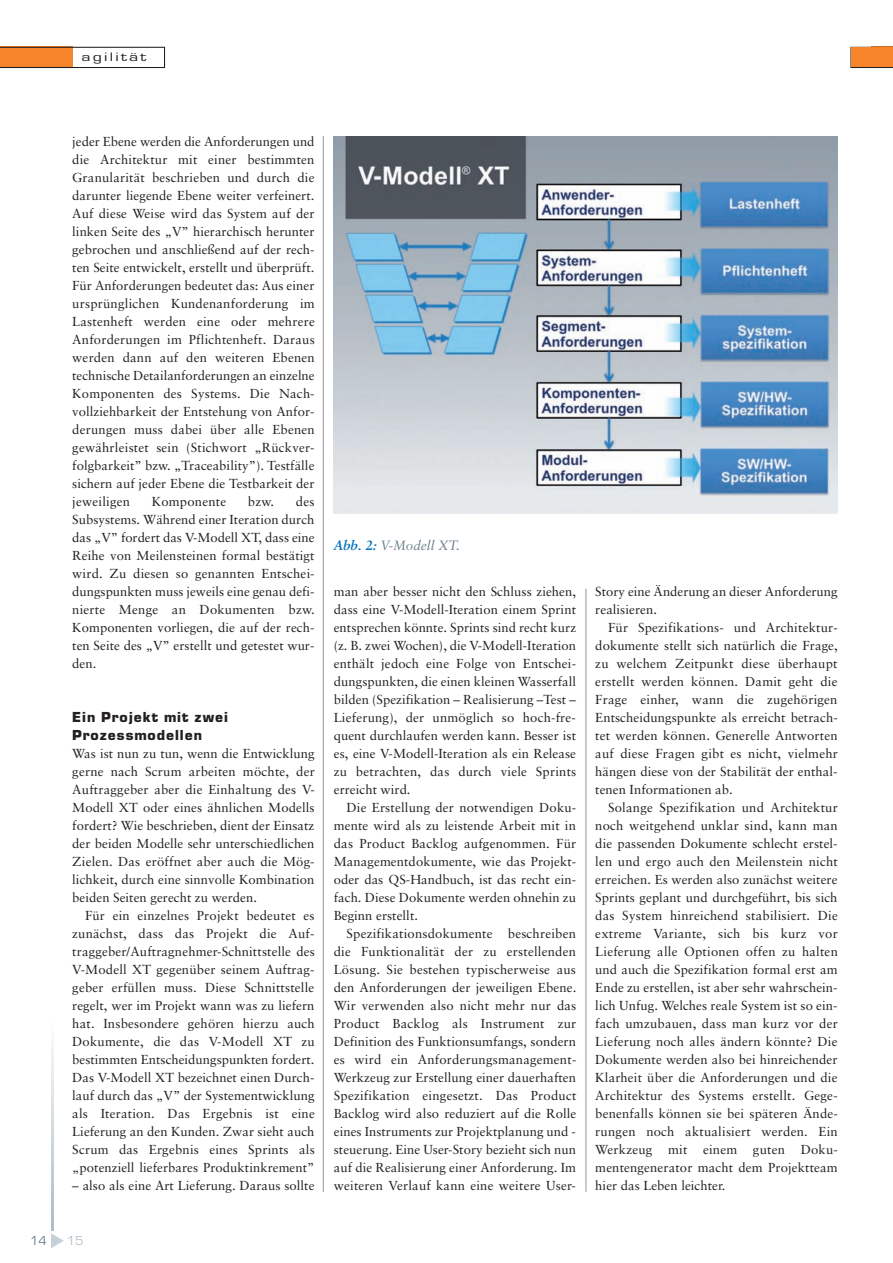
<style>
.page{position:relative;width:893px;height:1263px;background:#fff}
.page>*{position:absolute;margin:0;border:0;box-sizing:border-box;transform-origin:0 0}
.t1{font:700 14.25px/18px "Eurostile BQ";letter-spacing:.07em;color:#231f20}
.t2{font:italic 13.5px "Sabon";color:#6c818c}
.t3{font:13.5px "Eurostile";color:#6c818c}
.t4{font:13.5px "Eurostile";color:#b6c2c9}
.t5{font:13.05px/18px "Sabon";letter-spacing:.005em;color:#231f20;text-align:justify}
.t6{font:12.6px "Eurostile";letter-spacing:.125em;color:#231f20;scale:1.43 1}
.s1{font-weight:700;color:#0073bc}
</style>
<div class="page">
<svg style="left:51px;top:1233px;width:13px;height:15px"></svg>
<div style="left:850px;top:47px;width:43px;height:21px;border:1px solid #231f20"></div>
<div style="left:852px;top:48px;width:41px;height:19px;background:#f5842a"></div>
<hr style="left:323px;top:136px;width:1px;height:1056px;background:#939598">
<hr style="left:586px;top:589px;width:1px;height:603px;background:#939598">
<svg style="left:0;top:47px;width:165px;height:21px"></svg>
<img style="left:334px;top:136px;width:503px;height:378px">
<p class="t6" style="left:81px;top:52px;width:47px">agilität</p>
<p class="t5" style="left:72px;top:133px;width:244px">jeder Ebene werden die Anforderungen und die Architektur mit einer bestimmten Granularität beschrieben und durch die darunter liegende Ebene weiter verfeinert.<br>Auf diese Weise wird das System auf der linken Seite des „V” hierarchisch herunter gebrochen und anschließend auf der rech&shy;ten Seite entwickelt, erstellt und überprüft.<br>Für Anforderungen bedeutet das: Aus einer ursprünglichen Kundenanforderung im Lastenheft werden eine oder mehrere Anforderungen im Pflichtenheft. Daraus werden dann auf den weiteren Ebenen technische Detailanforderungen an einzelne Komponenten des Systems. Die Nach - vollziehbarkeit der Entstehung von Anfor - derungen muss dabei über alle Ebenen gewährleistet sein (Stichwort „Rückver - folgbarkeit” bzw. „Traceability”). Testfälle sichern auf jeder Ebene die Testbarkeit der jeweiligen</p>
<p class="t5" style="left:72px;top:493px;width:244px;text-indent:224px">des Subsystems. Während einer Iteration durch das „V” fordert das V-Modell XT, dass eine Reihe von Meilensteinen formal bestätigt wird. Zu diesen so genannten Entschei - dungspunkten muss jeweils eine genau defi&shy;nierte Menge an Dokumenten bzw.<br>Komponenten vorliegen, die auf der rech&shy;ten Seite des „V” erstellt und getestet wur&shy;den.</p>
<p class="t5" style="left:152px;top:493px;width:76px">Komponente</p>
<p class="t5" style="left:248px;top:493px;width:28px">bzw.</p>
<p class="t1" style="left:72px;top:709px;width:157px">Ein Projekt mit zwei<br>Prozessmodellen</p>
<p class="t5" style="left:72px;top:745px;width:244px">Was ist nun zu tun, wenn die Entwicklung gerne nach Scrum arbeiten möchte, der Auftraggeber aber die Einhaltung des V-Modell XT oder eines ähnlichen Modells fordert? Wie beschrieben, dient der Einsatz der beiden Modelle sehr unterschiedlichen Zielen. Das eröffnet aber auch die Mög - lichkeit, durch eine sinnvolle Kombination beiden Seiten gerecht zu werden.</p>
<p class="t5" style="left:72px;top:907px;width:244px;text-indent:13px">Für ein einzelnes Projekt bedeutet es zunächst, dass das Projekt die Auf - traggeber/Auftragnehmer-Schnittstelle des V-Modell XT gegenüber seinem Auftrag - geber erfüllen muss. Diese Schnittstelle regelt, wer im Projekt wann was zu liefern hat. Insbesondere gehören hierzu auch Dokumente, die das V-Modell XT zu bestimmten Entscheidungspunkten fordert.<br>Das V-Modell XT bezeichnet einen Durch - lauf durch das „V” der Systementwicklung als Iteration. Das Ergebnis ist eine Lieferung an den Kunden. Zwar sieht auch Scrum das Ergebnis eines Sprints als „potenziell lieferbares Produktinkrement”</p>
<p class="t5" style="left:72px;top:1177px;width:244px">– also als eine Art Lieferung. Daraus sollte</p>
<p class="t3" style="left:30px;top:1236px;width:18px">14</p>
<p class="t4" style="left:67px;top:1236px;width:18px">15</p>
<p class="t2" style="left:334px;top:539px;width:127px"><span class="s1">Abb. 2:</span> V-Modell XT.</p>
<p class="t5" style="left:334px;top:583px;width:244px">man aber besser nicht den Schluss ziehen, dass eine V-Modell-Iteration einem Sprint entsprechen könnte. Sprints sind recht kurz (z. B. zwei Wochen), die V-Modell-Iteration enthält jedoch eine Folge von Entschei - dungspunkten, die einen kleinen Wasserfall bilden (Spezifikation – Realisierung –Test – Lieferung), der unmöglich so hoch-fre&shy;quent durchlaufen werden kann. Besser ist es, eine V-Modell-Iteration als ein Release zu betrachten, das durch viele Sprints erreicht wird.</p>
<p class="t5" style="left:334px;top:799px;width:244px;text-indent:13px">Die Erstellung der notwendigen Doku - mente wird als zu leistende Arbeit mit in das Product Backlog aufgenommen. Für Managementdokumente, wie das Projekt&shy;oder das QS-Handbuch, ist das recht ein&shy;fach. Diese Dokumente werden ohnehin zu Beginn erstellt.</p>
<p class="t5" style="left:334px;top:925px;width:244px;text-indent:13px">Spezifikationsdokumente beschreiben die Funktionalität der zu erstellenden Lösung. Sie bestehen typischerweise aus den Anforderungen der jeweiligen Ebene.<br>Wir verwenden also nicht mehr nur das Product Backlog als Instrument zur Definition des Funktionsumfangs, sondern es wird ein Anforderungsmanagement-Werkzeug zur Erstellung einer dauerhaften Spezifikation eingesetzt. Das Product Backlog wird also reduziert auf die Rolle eines Instruments zur Projektplanung und - steuerung. Eine User-Story bezieht sich nun auf die Realisierung einer Anforderung. Im weiteren Verlauf kann eine weitere User-</p>
<p class="t5" style="left:595px;top:583px;width:244px">Story eine Änderung an dieser Anforderung realisieren.</p>
<p class="t5" style="left:595px;top:619px;width:244px;text-indent:13px">Für Spezifikations- und Architektur - doku mente stellt sich natürlich die Frage, zu welchem Zeitpunkt diese überhaupt erstellt werden können. Damit geht die Frage einher, wann die zugehörigen Entscheidungspunkte als erreicht betrach&shy;tet werden können. Generelle Antworten auf diese Fragen gibt es nicht, vielmehr hängen diese von der Stabilität der enthal&shy;tenen Informationen ab.</p>
<p class="t5" style="left:595px;top:799px;width:244px;text-indent:13px">Solange Spezifikation und Architektur noch weitgehend unklar sind, kann man die passenden Dokumente schlecht erstel&shy;len und ergo auch den Meilenstein nicht erreichen. Es werden also zunächst weitere Sprints geplant und durchgeführt, bis sich das System hinreichend stabilisiert. Die extreme Variante, sich bis kurz vor Lieferung alle Optionen offen zu halten und auch die Spezifikation formal erst am Ende zu erstellen, ist aber sehr wahrschein&shy;lich Unfug. Welches reale System ist so ein&shy;fach umzubauen, dass man kurz vor der Lieferung noch alles ändern könnte? Die Dokumente werden also bei hinreichender Klarheit über die Anforderungen und die Architektur des Systems erstellt. Gege - benenfalls können sie bei späteren Ände&shy;rungen noch aktualisiert werden. Ein Werkzeug mit einem guten Doku - mentengenerator macht dem Projektteam hier das Leben leichter.</p>
</div>
